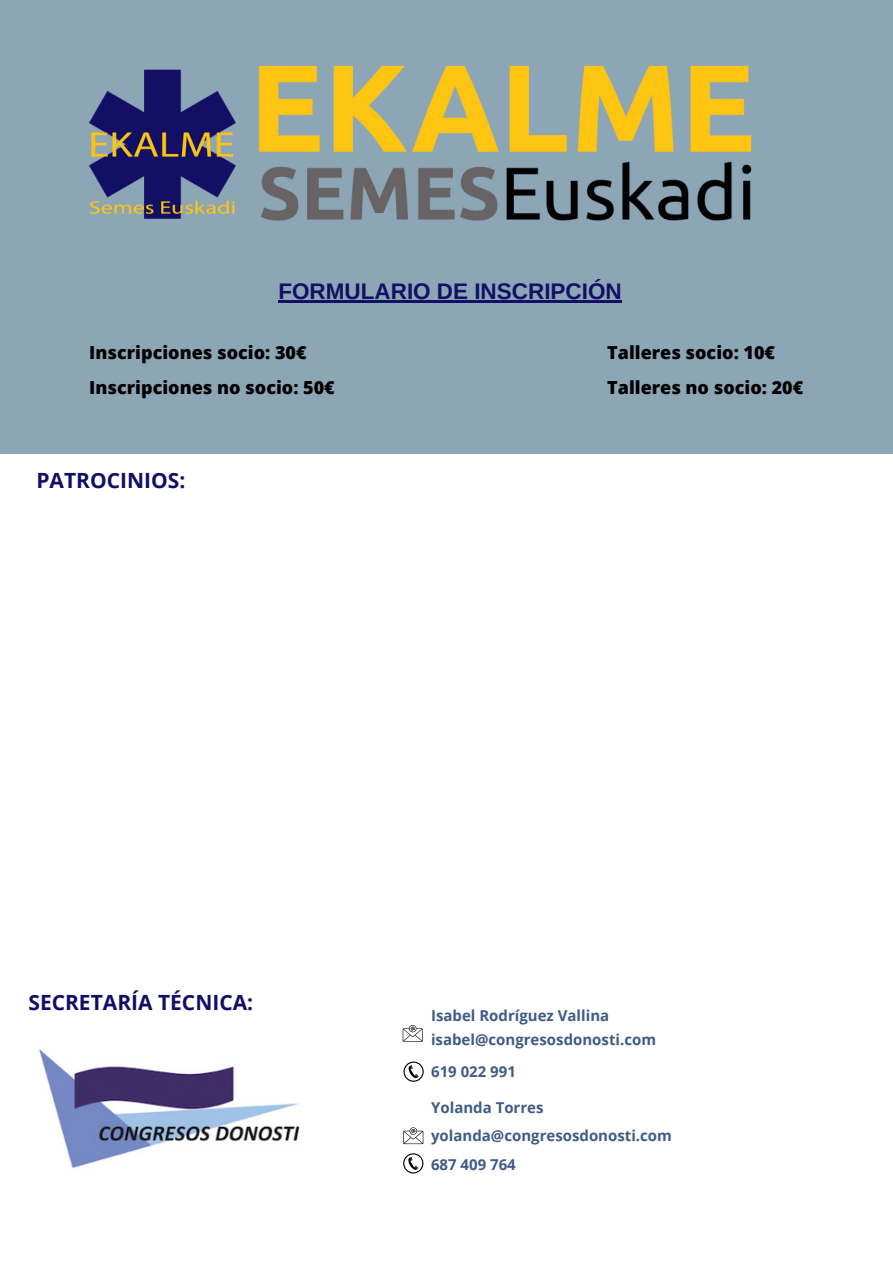
<style>
.page{position:relative;width:893px;height:1264px;background:#fff}
.page>*{position:absolute;margin:0;border:0;box-sizing:border-box;transform-origin:0 0}
.t1{font:700 22.5px "Arimo";color:#120f65}
.t2{font:700 21px "Open Sans";color:#120f65}
.t3{font:800 18px "Open Sans";color:#000}
.t4{font:700 15px "Open Sans";color:#3f5b87}
</style>
<div class="page">
<img style="left:39px;top:1049px;width:261px;height:120px">
<div style="left:0;top:0;width:892px;height:453px;background:#8da6b6"></div>
<img style="left:89px;top:65px;width:663px;height:156px">
<svg style="left:402px;top:1025px;width:21px;height:16px"></svg>
<svg style="left:403px;top:1061px;width:20px;height:20px"></svg>
<svg style="left:404px;top:1062px;width:18px;height:18px"></svg>
<svg style="left:408px;top:1065px;width:10px;height:13px"></svg>
<svg style="left:403px;top:1127px;width:20px;height:17px"></svg>
<svg style="left:403px;top:1153px;width:20px;height:20px"></svg>
<svg style="left:404px;top:1154px;width:18px;height:18px"></svg>
<svg style="left:408px;top:1156px;width:10px;height:13px"></svg>
<hr style="left:278px;top:301px;width:344px;height:2px;background:#120f65">
<p class="t1" style="left:278px;top:278px;width:345px">FORMULARIO DE INSCRIPCIÓN</p>
<p class="t3" style="left:89px;top:339px;width:219px">Inscripciones socio: 30€</p>
<p class="t3" style="left:89px;top:374px;width:247px">Inscripciones no socio: 50€</p>
<p class="t2" style="left:36px;top:465px;width:150px">PATROCINIOS:</p>
<p class="t3" style="left:607px;top:339px;width:169px">Talleres socio: 10€</p>
<p class="t3" style="left:607px;top:374px;width:197px">Talleres no socio: 20€</p>
<p class="t2" style="left:28px;top:987px;width:226px">SECRETARÍA TÉCNICA:</p>
<p class="t4" style="left:431px;top:1005px;width:180px">Isabel Rodríguez Vallina</p>
<p class="t4" style="left:431px;top:1028px;width:226px">isabel@congresosdonosti.com</p>
<p class="t4" style="left:431px;top:1061px;width:86px">619 022 991</p>
<p class="t4" style="left:431px;top:1096px;width:114px">Yolanda Torres</p>
<p class="t4" style="left:431px;top:1125px;width:242px">yolanda@congresosdonosti.com</p>
<p class="t4" style="left:431px;top:1154px;width:86px">687 409 764</p>
</div>
